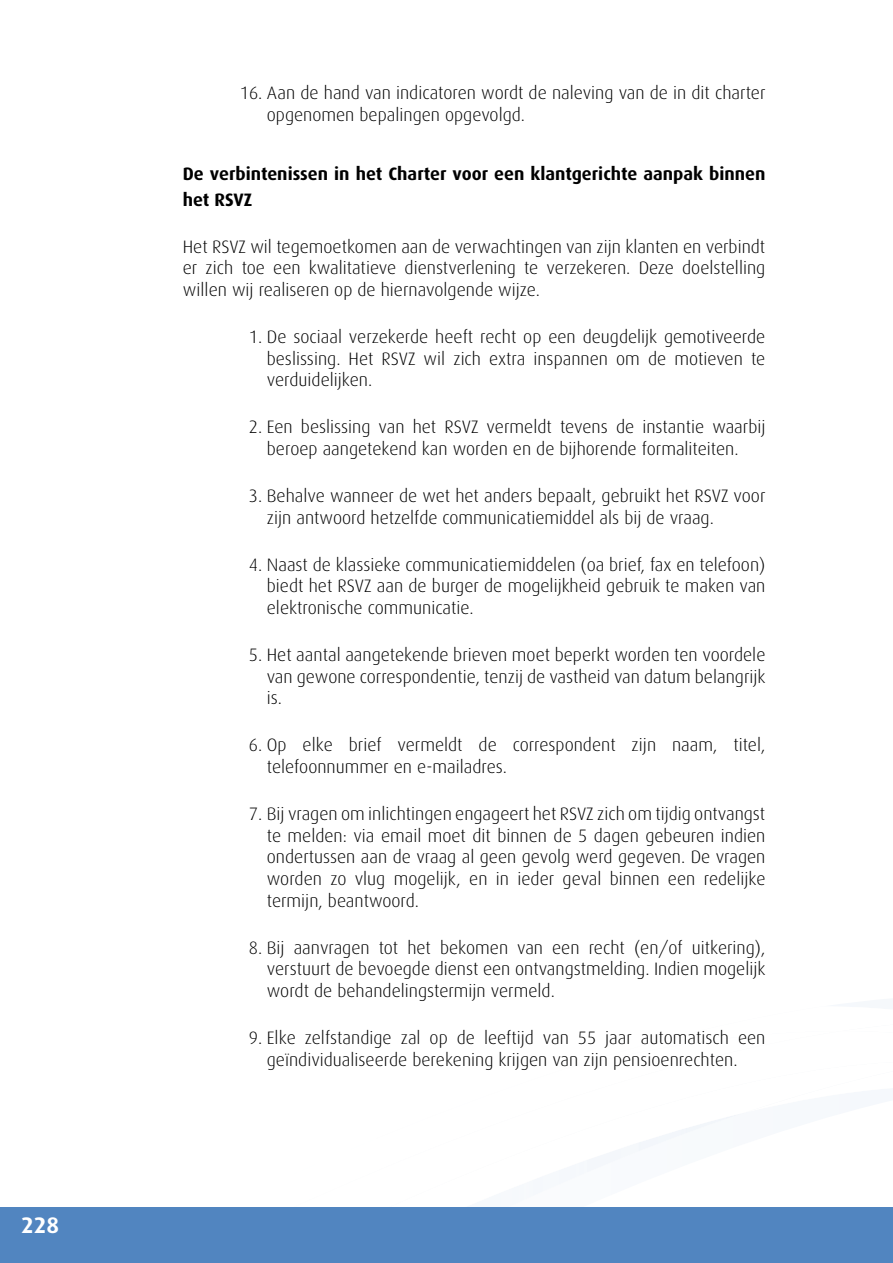
<style>
.page{position:relative;width:893px;height:1263px;background:#fff}
.page>*{position:absolute;margin:0;border:0;box-sizing:border-box;transform-origin:0 0}
.t1{font:700 22.5px "Dax";color:#fff}
.t2{font:300 18px/21.6px "Dax";color:#000;text-align:justify}
.t3{font:700 18px/25.2px "Dax";color:#000}
</style>
<div class="page">
<img style="left:176px;top:1115px;width:717px;height:93px">
<div style="left:0;top:1208px;width:893px;height:55px;background:#5185c0"></div>
<p class="t1" style="left:21px;top:1212px;width:40px">228</p>
<p class="t2" style="left:267px;top:82px;width:500px;text-indent:-27px">16. Aan de hand van indicatoren wordt de naleving van de in dit charter opgenomen bepalingen opgevolgd.</p>
<p class="t3" style="left:183px;top:162px;width:584px">De verbintenissen in het Charter voor een klantgerichte aanpak binnen het RSVZ</p>
<p class="t2" style="left:183px;top:236px;width:584px">Het RSVZ wil tegemoetkomen aan de verwachtingen van zijn klanten en verbindt er zich toe een kwalitatieve dienstverlening te verzekeren. Deze doelstelling willen wij realiseren op de hiernavolgende wijze.</p>
<p class="t2" style="left:267px;top:326px;width:500px;text-indent:-18px">1. De sociaal verzekerde heeft recht op een deugdelijk gemotiveerde beslissing. Het RSVZ wil zich extra inspannen om de motieven te verduidelijken.</p>
<p class="t2" style="left:249px;top:417px;width:518px;text-align:center">2. Een beslissing van het RSVZ vermeldt tevens de instantie waarbij beroep aangetekend kan worden en de bijhorende formaliteiten.</p>
<p class="t2" style="left:267px;top:485px;width:500px;text-indent:-18px">3. Behalve wanneer de wet het anders bepaalt, gebruikt het RSVZ voor zijn antwoord hetzelfde communicatiemiddel als bij de vraag.</p>
<p class="t2" style="left:267px;top:554px;width:500px;text-indent:-18px">4. Naast de klassieke communicatiemiddelen (oa brief, fax en telefoon) biedt het RSVZ aan de burger de mogelijkheid gebruik te maken van elektronische communicatie.</p>
<p class="t2" style="left:267px;top:644px;width:500px;text-indent:-18px">5. Het aantal aangetekende brieven moet beperkt worden ten voordele van gewone correspondentie, tenzij de vastheid van datum belangrijk is.</p>
<p class="t2" style="left:267px;top:735px;width:500px;text-indent:-18px">6. Op elke brief vermeldt de correspondent zijn naam, titel, telefoonnummer en e-mailadres.</p>
<p class="t2" style="left:267px;top:803px;width:500px;text-indent:-18px">7. Bij vragen om inlichtingen engageert het RSVZ zich om tijdig ontvangst te melden: via email moet dit binnen de 5 dagen gebeuren indien ondertussen aan de vraag al geen gevolg werd gegeven. De vragen worden zo vlug mogelijk, en in ieder geval binnen een redelijke termijn, beantwoord.</p>
<p class="t2" style="left:267px;top:937px;width:500px;text-indent:-18px">8. Bij aanvragen tot het bekomen van een recht (en/of uitkering), verstuurt de bevoegde dienst een ontvangstmelding. Indien mogelijk wordt de behandelingstermijn vermeld.</p>
<p class="t2" style="left:249px;top:1027px;width:518px;text-align:center">9. Elke zelfstandige zal op de leeftijd van 55 jaar automatisch een geïndividualiseerde berekening krijgen van zijn pensioenrechten.</p>
</div>
